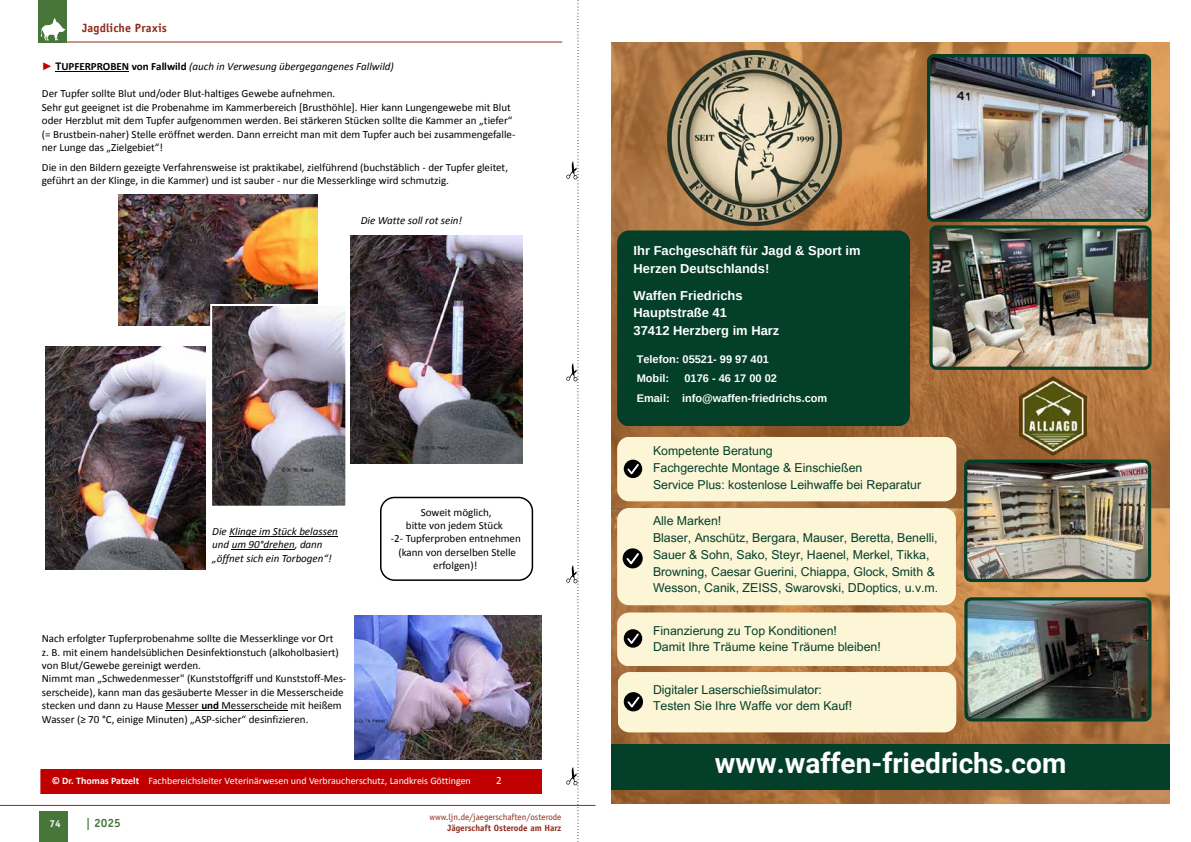
<style>
.page{position:relative;width:1191px;height:842px;background:#fff}
.page>*{position:absolute;margin:0;border:0;box-sizing:border-box;transform-origin:0 0}
.t1{font:700 28px "Roboto";color:#fff}
.t2{font:700 12.9px/17.7px "Arimo";color:#fefffe}
.t3{font:12.3px/16.9px "Arial MT Pro";color:#043f2a}
.t4{font:700 12px "Officina Sans Std";letter-spacing:.01em;color:#8d2a1b}
.t5{font:700 12px "Officina Sans Std";color:#48753a}
.t6{font:11px/13.4px "Calibri";color:#000}
.t7{font:italic 11px/13.5px "Calibri";color:#000}
.t8{font:700 11px/19.5px "Arimo";color:#fefffe}
.t9{font:11px "Calibri";color:#fff}
.t10{font:10px "Calibri";color:#fff}
.t11{font:700 10px "Officina Sans Std";color:#fff}
.t12{font:9px "Officina Sans Std";color:#8d2a1b}
.t13{font:700 9px "Officina Sans Std";color:#8d2a1b}
.s1{font-family:"Arial";font-style:normal;color:#c00000}
.s2{font-weight:700;font-style:normal;font-size:12px}
.s3{font-weight:700;font-style:normal}
.s4{font-weight:700}
</style>
<div class="page">
<div style="left:39px;top:0;width:28px;height:43px;background:#48753a"></div>
<div style="left:40px;top:811px;width:28px;height:31px;background:#48753a"></div>
<hr style="left:0;top:805px;width:595px;height:1px;background:#8d2a1b">
<hr style="left:67px;top:42px;width:495px;height:1px;background:#8d2a1b">
<svg style="left:566px;top:0;width:13px;height:842px"></svg>
<svg style="left:41px;top:18px;width:25px;height:22px"></svg>
<hr style="left:55px;top:71px;width:74px;height:1px;background:#000">
<hr style="left:229px;top:536px;width:109px;height:1px;background:#000">
<hr style="left:232px;top:549px;width:63px;height:1px;background:#000">
<hr style="left:166px;top:710px;width:122px;height:1px;background:#000">
<div style="left:380px;top:497px;width:153px;height:84px;background:#fff;border:2px solid #000;border-radius:14px"></div>
<img style="left:118px;top:195px;width:199px;height:131px">
<img style="left:45px;top:347px;width:160px;height:223px">
<img style="left:350px;top:235px;width:172px;height:228px">
<img style="left:354px;top:616px;width:187px;height:143px">
<img style="left:213px;top:307px;width:131px;height:198px">
<div style="left:210px;top:304px;width:137px;height:204px;border:2px solid #fff"></div>
<div style="left:40px;top:769px;width:501px;height:25px;background:#c00000"></div>
<img style="left:611px;top:43px;width:558px;height:761px">
<div style="left:611px;top:744px;width:558px;height:45px;background:#043f2a"></div>
<img style="left:927px;top:54px;width:224px;height:316px">
<img style="left:964px;top:459px;width:187px;height:123px">
<img style="left:965px;top:598px;width:185px;height:122px">
<svg style="left:964px;top:597px;width:7px;height:6px"></svg>
<div style="left:617px;top:672px;width:339px;height:60px;background:#fcf6d7"></div>
<div style="left:617px;top:612px;width:339px;height:54px;background:#fcf6d7"></div>
<div style="left:617px;top:437px;width:339px;height:64px;background:#fcf6d7"></div>
<div style="left:617px;top:508px;width:339px;height:97px;background:#fcf6d7"></div>
<div style="left:617px;top:230px;width:293px;height:196px;background:#043f2a"></div>
<img style="left:667px;top:51px;width:174px;height:174px">
<img style="left:1019px;top:377px;width:67px;height:78px">
<p class="t4" style="left:82px;top:21px;width:86px">Jagdliche Praxis</p>
<p class="t7" style="left:42px;top:59px;width:353px"><span class="s1">►</span> <span class="s2">T</span><span class="s3">UPFERPROBEN von Fallwild</span> (auch in Verwesung übergegangenes Fallwild)</p>
<p class="t6" style="left:42px;top:87px;width:475px">Der Tupfer sollte Blut und/oder Blut-haltiges Gewebe aufnehmen.<br>Sehr gut geeignet ist die Probenahme im Kammerbereich [Brusthöhle]. Hier kann Lungengewebe mit Blut oder Herzblut mit dem Tupfer aufgenommen werden. Bei stärkeren Stücken sollte die Kammer an „tiefer“ (= Brustbein-naher) Stelle eröffnet werden. Dann erreicht man mit dem Tupfer auch bei zusammengefalle&shy;ner Lunge das „Zielgebiet“!</p>
<p class="t6" style="left:42px;top:160px;width:468px">Die in den Bildern gezeigte Verfahrensweise ist praktikabel, zielführend (buchstäblich - der Tupfer gleitet, geführt an der Klinge, in die Kammer) und ist sauber - nur die Messerklinge wird schmutzig.</p>
<p class="t7" style="left:361px;top:213px;width:103px">Die Watte soll rot sein!</p>
<p class="t7" style="left:212px;top:524px;width:127px">Die Klinge im Stück belassen und um 90°drehen, dann „öffnet sich ein Torbogen“!</p>
<p class="t6" style="left:42px;top:631px;width:306px">Nach erfolgter Tupferprobenahme sollte die Messerklinge vor Ort<br>z. B. mit einem handelsüblichen Desinfektionstuch (alkoholbasiert) von Blut/Gewebe gereinigt werden.<br>Nimmt man „Schwedenmesser" (Kunststoffgriff und Kunststoff-Mes&shy;serscheide), kann man das gesäuberte Messer in die Messerscheide stecken und dann zu Hause Messer <span class="s4">und</span> Messerscheide mit heißem Wasser (≥ 70 °C, einige Minuten) „ASP-sicher“ desinfizieren.</p>
<p class="t6" style="left:391px;top:505px;width:131px;text-align:center">Soweit möglich,<br>bitte von jedem Stück<br>-2- Tupferproben entnehmen (kann von derselben Stelle erfolgen)!</p>
<p class="t10" style="left:52px;top:774px;width:421px"><span class="s4">© Dr. Thomas Patzelt</span> Fachbereichsleiter Veterinärwesen und Verbraucherschutz, Landkreis Göttingen</p>
<p class="t9" style="left:496px;top:773px;width:7px">2</p>
<p class="t11" style="left:50px;top:817px;width:13px">74</p>
<p class="t5" style="left:86px;top:815px;width:37px">| 2025</p>
<p class="t12" style="left:429px;top:811px;width:133px">www.ljn.de/jaegerschaften/osterode</p>
<p class="t13" style="left:447px;top:822px;width:115px">Jägerschaft Osterode am Harz</p>
<p class="t2" style="left:633px;top:242px;width:228px">Ihr Fachgeschäft für Jagd &amp; Sport im<br>Herzen Deutschlands!</p>
<p class="t2" style="left:633px;top:286px;width:147px">Waffen Friedrichs<br>Hauptstraße 41<br>37412 Herzberg im Harz</p>
<p class="t8" style="left:636px;top:349px;width:134px">Telefon: 05521- 99 97 401<br>Mobil:</p>
<p class="t8" style="left:636px;top:369px;width:192px;text-align:center">0176 - 46 17 00 02<br>Email: info@waffen-friedrichs.com</p>
<p class="t3" style="left:653px;top:443px;width:270px">Kompetente Beratung<br>Fachgerechte Montage &amp; Einschießen<br>Service Plus: kostenlose Leihwaffe bei Reparatur</p>
<p class="t3" style="left:653px;top:513px;width:287px">Alle Marken!<br>Blaser, Anschütz, Bergara, Mauser, Beretta, Benelli, Sauer &amp; Sohn, Sako, Steyr, Haenel, Merkel, Tikka, Browning, Caesar Guerini, Chiappa, Glock, Smith &amp; Wesson, Canik, ZEISS, Swarovski, DDoptics, u.v.m.</p>
<p class="t3" style="left:653px;top:622px;width:229px">Finanzierung zu Top Konditionen!<br>Damit Ihre Träume keine Träume bleiben!</p>
<p class="t3" style="left:653px;top:681px;width:201px">Digitaler Laserschießsimulator:<br>Testen Sie Ihre Waffe vor dem Kauf!</p>
<h1 class="t1" style="left:715px;top:743px;width:353px">www.waffen-friedrichs.com</h1>
</div>
